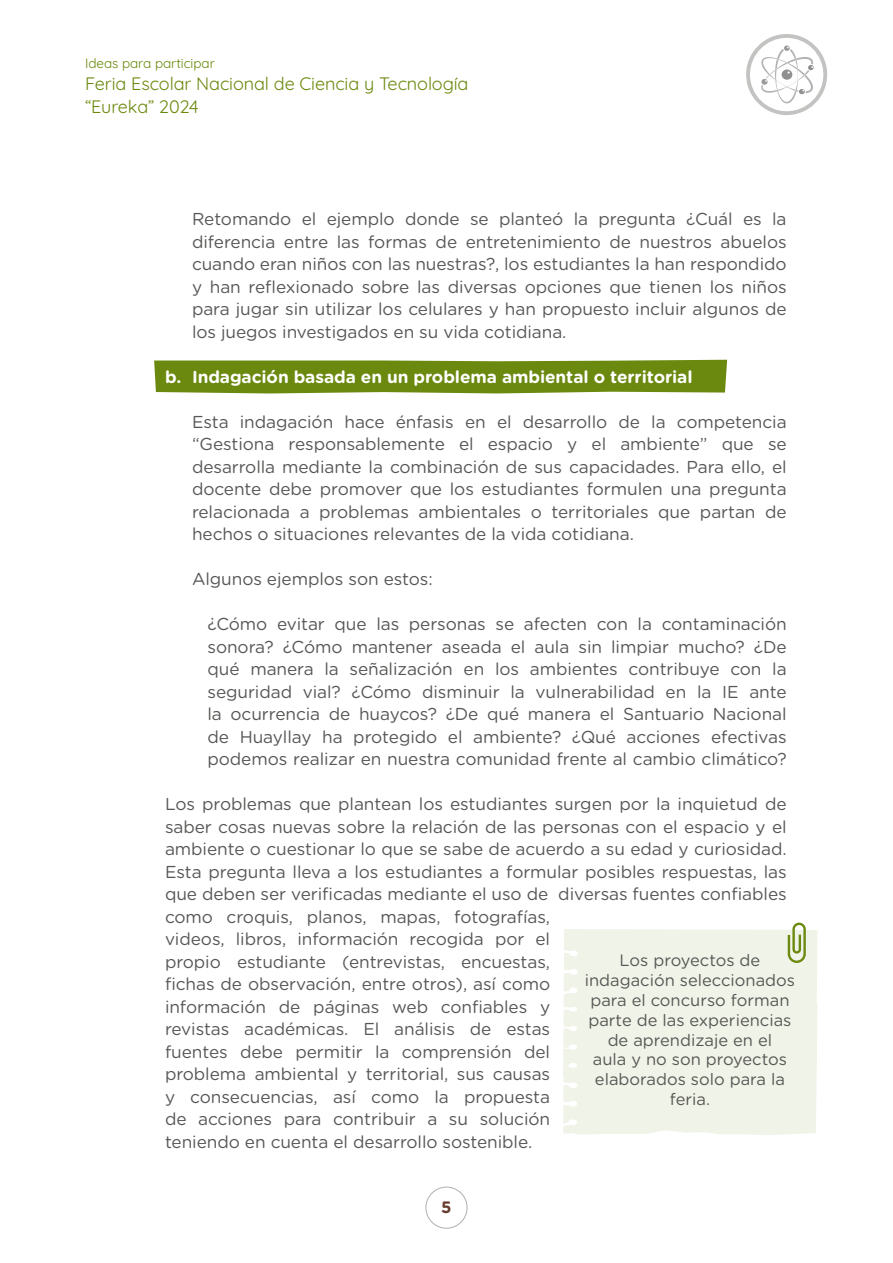
<style>
.page{position:relative;width:893px;height:1263px;background:#fff}
.page>*{position:absolute;margin:0;border:0;box-sizing:border-box;transform-origin:0 0}
.t1{font:300 18px/22.5px "Quicksand";letter-spacing:-.005em;color:#6b890e}
.t2{font:17.25px/22.5px "Gotham Rounded";letter-spacing:-.005em;color:#575756;text-align:justify}
.t3{font:700 17.25px "Gotham Rounded";letter-spacing:-.005em;color:#fff}
.t4{font:16.5px/19.8px "Gotham Rounded";color:#575756;text-align:center}
.t5{font:700 16.5px "Gotham Rounded";color:#663d2e}
.t6{font:300 13.5px "Quicksand";letter-spacing:-.005em;color:#6b890e}
</style>
<div class="page">
<svg style="left:746px;top:34px;width:81px;height:81px"></svg>
<div style="left:426px;top:1187px;width:41px;height:41px;border:1px solid #b0b0b0;border-radius:50%"></div>
<div style="left:154px;top:360px;width:573px;height:33px;background:#6b890e"></div>
<div style="left:563px;top:923px;width:254px;height:212px;background:#f0f3e7"></div>
<p class="t6" style="left:85px;top:52px;width:131px">Ideas para participar</p>
<p class="t1" style="left:85px;top:71px;width:385px">Feria Escolar Nacional de Ciencia y Tecnología “Eureka” 2024</p>
<p class="t2" style="left:192px;top:207px;width:596px">Retomando el ejemplo donde se planteó la pregunta ¿Cuál es la diferencia entre las formas de entretenimiento de nuestros abuelos cuando eran niños con las nuestras?, los estudiantes la han respondido y han reflexionado sobre las diversas opciones que tienen los niños para jugar sin utilizar los celulares y han propuesto incluir algunos de los juegos investigados en su vida cotidiana.</p>
<p class="t3" style="left:165px;top:364px;width:529px">b. Indagación basada en un problema ambiental o territorial</p>
<p class="t2" style="left:192px;top:409px;width:596px">Esta indagación hace énfasis en el desarrollo de la competencia “Gestiona responsablemente el espacio y el ambiente” que se desarrolla mediante la combinación de sus capacidades. Para ello, el docente debe promover que los estudiantes formulen una pregunta relacionada a problemas ambientales o territoriales que partan de hechos o situaciones relevantes de la vida cotidiana.</p>
<p class="t2" style="left:192px;top:567px;width:242px">Algunos ejemplos son estos:</p>
<p class="t2" style="left:208px;top:612px;width:581px">¿Cómo evitar que las personas se afecten con la contaminación sonora? ¿Cómo mantener aseada el aula sin limpiar mucho? ¿De qué manera la señalización en los ambientes contribuye con la seguridad vial? ¿Cómo disminuir la vulnerabilidad en la IE ante la ocurrencia de huaycos? ¿De qué manera el Santuario Nacional de Huayllay ha protegido el ambiente? ¿Qué acciones efectivas podemos realizar en nuestra comunidad frente al cambio climático?</p>
<p class="t2" style="left:165px;top:792px;width:623px;text-align:left">Los problemas que plantean los estudiantes surgen por la inquietud de saber cosas nuevas sobre la relación de las personas con el espacio y el ambiente o cuestionar lo que se sabe de acuerdo a su edad y curiosidad.<br>Esta pregunta lleva a los estudiantes a formular posibles respuestas, las que deben ser verificadas mediante el uso de diversas fuentes confiables como croquis, planos, mapas, fotografías,<br>videos, libros, información recogida por el<br>propio estudiante (entrevistas, encuestas,<br>fichas de observación, entre otros), así como<br>información de páginas web confiables y<br>revistas académicas. El análisis de estas<br>fuentes debe permitir la comprensión del<br>problema ambiental y territorial, sus causas<br>y consecuencias, así como la propuesta<br>de acciones para contribuir a su solución<br>teniendo en cuenta el desarrollo sostenible.</p>
<p class="t4" style="left:585px;top:950px;width:212px">Los proyectos de indagación seleccionados para el concurso forman parte de las experiencias de aprendizaje en el<br>aula y no son proyectos elaborados solo para la feria.</p>
<p class="t5" style="left:441px;top:1195px;width:12px">5</p>
</div>
